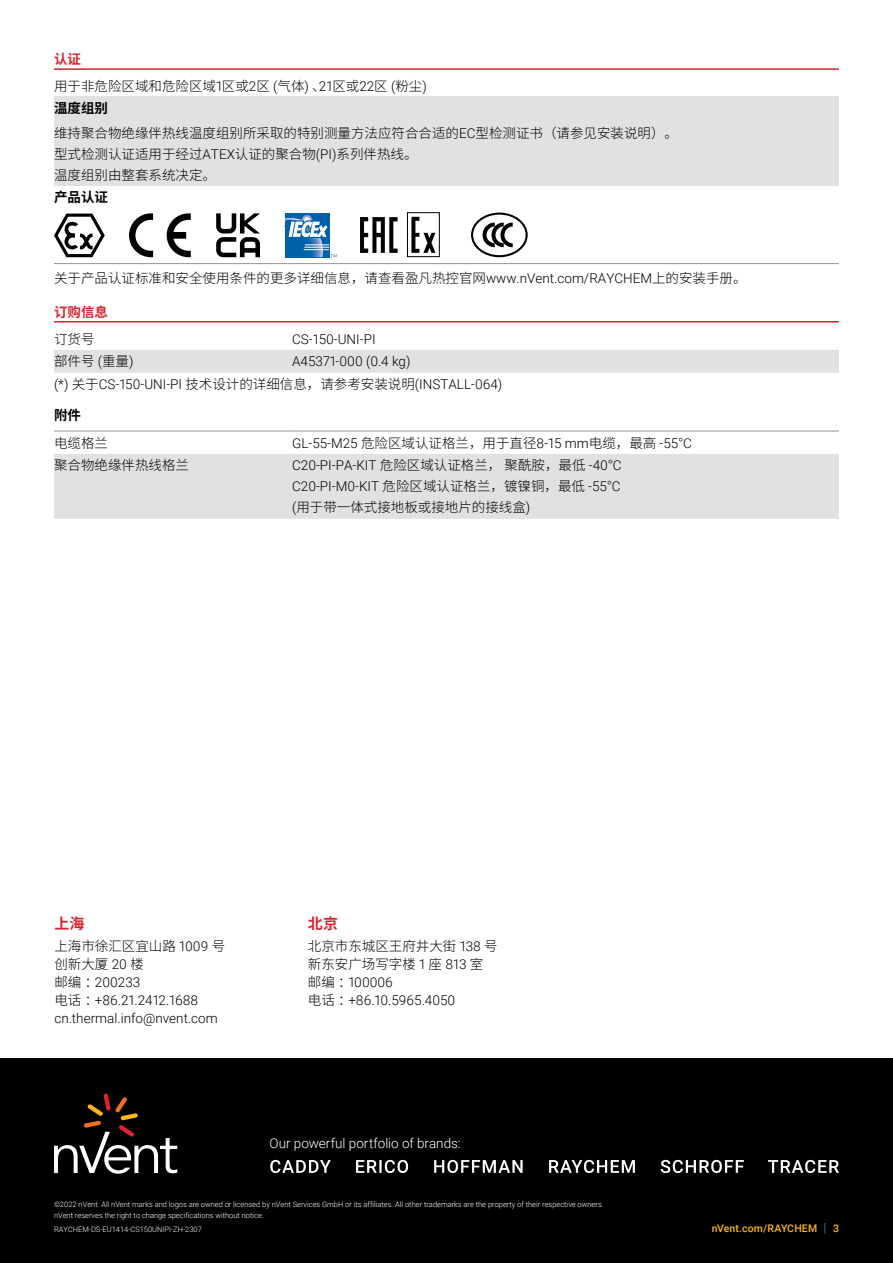
<style>
.page{position:relative;width:893px;height:1263px;background:#fff}
.page>*{position:absolute;margin:0;border:0;box-sizing:border-box;transform-origin:0 0}
.t1{font:700 15px "Noto Sans CJ Ksc";color:#d92531}
.t2{font:300 13.5px/18px "Noto Sans CJ Ksc";color:#000}
.t3{font:300 13.5px/18px "Roboto";color:#000}
.t4{font:300 13.5px "Roboto";color:#fff}
.t5{font:700 13.5px "Noto Sans CJ Ksc";color:#000}
.t6{font:700 13.5px "Noto Sans CJ Ksc";color:#d92531}
.t7{font:500 10.5px "Roboto";letter-spacing:.015em;color:#fdb713}
.t8{font:300 7.5px/10.5px "Roboto";color:#fff}
.s1{font-weight:700;color:#d92531}
.s2{font-family:"Roboto"}
.s3{font-weight:700}
.s4{font-family:"Noto Sans CJ Ksc"}
.s5{font-weight:300;font-size:12.6px;color:#90959e}
</style>
<div class="page">
<div style="left:0;top:1058px;width:893px;height:205px;background:#000"></div>
<svg style="left:270px;top:1160px;width:569px;height:13px"></svg>
<svg style="left:54px;top:1093px;width:123px;height:81px"></svg>
<hr style="left:54px;top:68px;width:785px;height:2px;background:#d92531">
<hr style="left:54px;top:321px;width:785px;height:1px;background:#d92531">
<div style="left:54px;top:97px;width:785px;height:89px;background:#e1e1e4"></div>
<hr style="left:54px;top:263px;width:785px;height:1px;background:#90959e">
<svg style="left:54px;top:214px;width:51px;height:43px"></svg>
<svg style="left:129px;top:213px;width:24px;height:44px"></svg>
<svg style="left:167px;top:213px;width:24px;height:44px"></svg>
<svg style="left:216px;top:213px;width:44px;height:44px"></svg>
<div style="left:285px;top:213px;width:44px;height:44px;background:#0060a9"></div>
<svg style="left:285px;top:214px;width:52px;height:43px"></svg>
<svg style="left:360px;top:217px;width:38px;height:36px"></svg>
<svg style="left:411px;top:217px;width:24px;height:36px"></svg>
<div style="left:407px;top:212px;width:33px;height:45px;border:1px solid #000"></div>
<svg style="left:471px;top:213px;width:57px;height:44px"></svg>
<div style="left:54px;top:350px;width:785px;height:23px;background:#e1e1e4"></div>
<div style="left:54px;top:454px;width:785px;height:65px;background:#e1e1e4"></div>
<hr style="left:54px;top:431px;width:238px;height:1px;background:#90959e">
<hr style="left:292px;top:431px;width:547px;height:1px;background:#90959e">
<p class="t2" style="left:54px;top:46px;width:374px;line-height:26.4px"><span class="s1">认证<br></span>用于非危险区域和危险区域<span class="s2">1</span>区或<span class="s2">2</span>区 <span class="s2">(</span>气体<span class="s2">)</span> 、<span class="s2">21</span>区或<span class="s2">22</span>区 <span class="s2">(</span>粉尘<span class="s2">)</span></p>
<p class="t2" style="left:54px;top:95px;width:625px;line-height:25.2px"><span class="s3">温度组别<br></span>维持聚合物绝缘伴热线温度组别所采取的特别测量方法应符合合适的<span class="s2">EC</span>型检测证书（请参见安装说明）。</p>
<p class="t2" style="left:54px;top:144px;width:365px;line-height:21px">型式检测认证适用于经过<span class="s2">ATEX</span>认证的聚合物<span class="s2">(PI)</span>系列伴热线。温度组别由整套系统决定。</p>
<p class="t5" style="left:54px;top:190px;width:55px">产品认证</p>
<p class="t2" style="left:54px;top:270px;width:694px">关于产品认证标准和安全使用条件的更多详细信息，请查看盈凡热控官网<span class="s2">www.nVent.com/RAYCHEM</span>上的安装手册。</p>
<p class="t6" style="left:54px;top:304px;width:55px">订购信息</p>
<p class="t2" style="left:54px;top:330px;width:42px">订货号</p>
<p class="t3" style="left:292px;top:329px;width:85px">CS-150-UNI-PI</p>
<p class="t2" style="left:54px;top:353px;width:81px">部件号 <span class="s2">(</span>重量<span class="s2">)</span></p>
<p class="t3" style="left:54px;top:350px;width:450px;line-height:23px;text-indent:238px">A45371-000 (0.4 kg)<br>(*) <span class="s4">关于</span>CS-150-UNI-PI <span class="s4">技术设计的详细信息，请参考安装说明</span>(INSTALL-064)</p>
<p class="t5" style="left:54px;top:408px;width:28px">附件</p>
<p class="t2" style="left:54px;top:434px;width:55px">电缆格兰</p>
<p class="t3" style="left:292px;top:433px;width:401px">GL-55-M25 <span class="s4">危险区域认证格兰，用于直径</span>8-15 mm<span class="s4">电缆，最高</span> -55<span class="s4">°</span>C</p>
<p class="t2" style="left:54px;top:457px;width:136px">聚合物绝缘伴热线格兰</p>
<p class="t3" style="left:292px;top:455px;width:331px;line-height:21px">C20-PI-PA-KIT <span class="s4">危险区域认证格兰，聚酰胺，最低</span> -40<span class="s4">°</span>C<br>C20-PI-M0-KIT <span class="s4">危险区域认证格兰，镀镍铜，最低</span> -55<span class="s4">°</span>C</p>
<p class="t2" style="left:292px;top:499px;width:240px"><span class="s2">(</span>用于带一体式接地板或接地片的接线盒<span class="s2">)</span></p>
<p class="t1" style="left:54px;top:915px;width:32px">上海</p>
<p class="t2" style="left:54px;top:937px;width:172px">上海市徐汇区宜山路 <span class="s2">1009</span> 号创新大厦 <span class="s2">20</span> 楼</p>
<p class="t3" style="left:54px;top:973px;width:165px"><span class="s4">邮编：</span>200233<br><span class="s4">电话：</span>+86.21.2412.1688 cn.thermal.info@nvent.com</p>
<p class="t1" style="left:308px;top:915px;width:32px">北京</p>
<p class="t2" style="left:308px;top:937px;width:191px">北京市东城区王府井大街 <span class="s2">138</span> 号新东安广场写字楼 <span class="s2">1</span> 座 <span class="s2">813</span> 室</p>
<p class="t3" style="left:308px;top:973px;width:149px"><span class="s4">邮编：</span>100006<br><span class="s4">电话：</span>+86.10.5965.4050</p>
<p class="t4" style="left:269px;top:1134px;width:193px">Our powerful portfolio of brands:</p>
<p class="t8" style="left:54px;top:1199px;width:551px">©2022 nVent. All nVent marks and logos are owned or licensed by nVent Services GmbH or its affiliates. All other trademarks are the property of their respective owners. nVent reserves the right to change specifications without notice.</p>
<p class="t8" style="left:54px;top:1224px;width:149px">RAYCHEM-DS-EU1414-CS150UNIPI-ZH-2307</p>
<p class="t7" style="left:712px;top:1221px;width:129px">nVent.com/RAYCHEM <span class="s5">|</span> 3</p>
</div>
